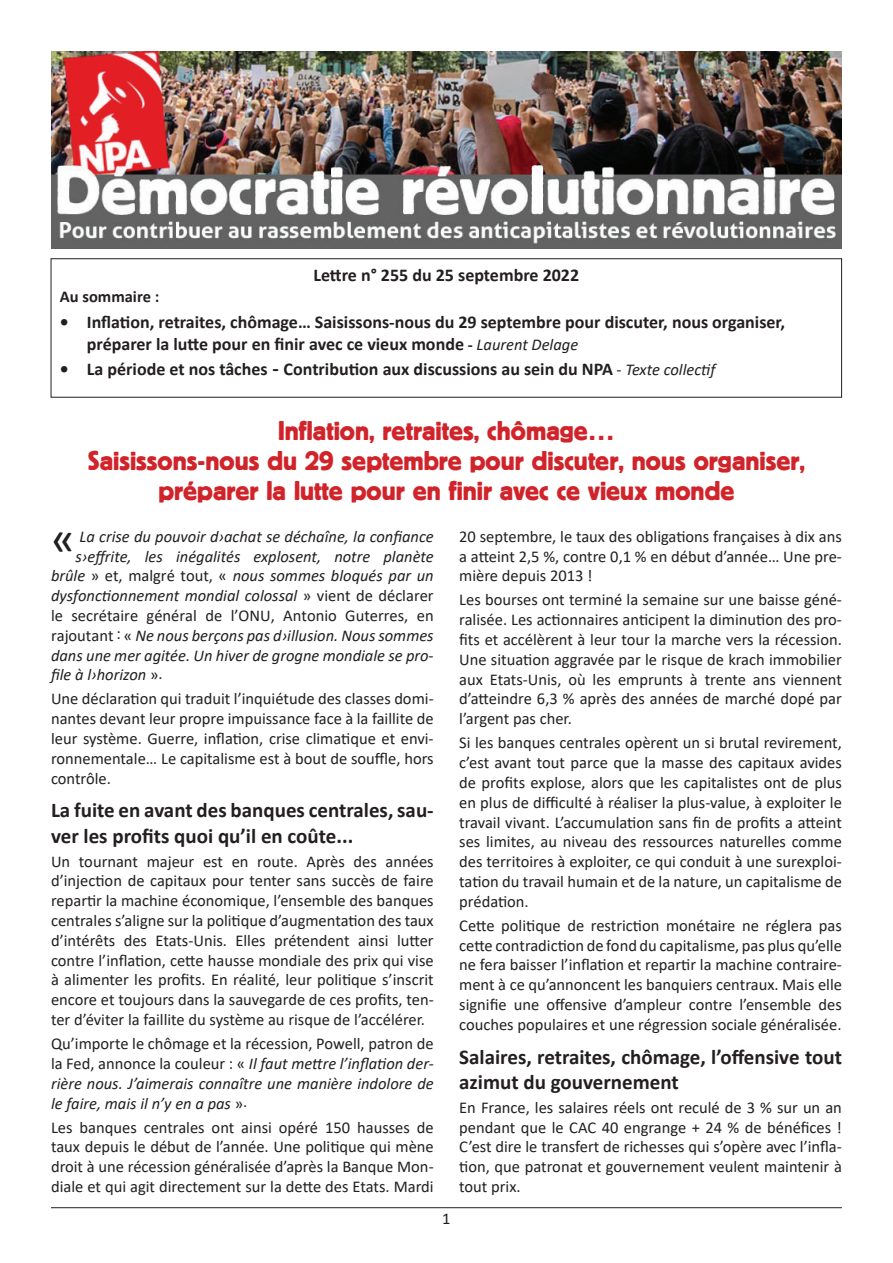
<style>
.page{position:relative;width:893px;height:1263px;background:#fff}
.page>*{position:absolute;margin:0;border:0;box-sizing:border-box;transform-origin:0 0}
.t1{font:47.7px "Calibri";color:#231f20}
.t2{font:27px/30px "Block BE";color:#d1232a;text-align:center}
.t3{font:700 21px/25.2px "Calibri";color:#231f20}
.t4{font:700 18px/21.6px "Calibri";color:#231f20}
.t5{font:16.5px/19.8px "Calibri";color:#231f20;text-align:justify}
.t6{font:italic 16.5px/19.8px "Calibri";color:#231f20;text-align:justify}
.t7{font:700 16.5px "Calibri";color:#231f20}
.s1{font-size:16.5px}
.s2{font-weight:400;font-style:italic;font-size:16.5px}
.s3{font-size:21px}
.s4{font-weight:400;font-size:16.5px}
.s5{font-style:normal}
</style>
<div class="page">
<hr style="left:51px;top:1207px;width:791px;height:1px;background:#231f20">
<div style="left:51px;top:258px;width:791px;height:140px;border:1px solid #231f20"></div>
<img style="left:51px;top:51px;width:791px;height:198px">
<p class="t4" style="left:313px;top:264px;width:267px">Lettre n° 255 du 25 septembre 2022</p>
<p class="t7" style="left:60px;top:285px;width:101px">Au sommaire :</p>
<p class="t4" style="left:87px;top:311px;width:700px;text-indent:-27px">• Inflation, retraites, chômage… Saisissons-nous du 29 septembre pour discuter, nous organiser, préparer la lutte pour en finir avec ce vieux monde <span class="s1">-</span> <span class="s2">Laurent Delage</span></p>
<p class="t4" style="left:60px;top:358px;width:657px">• La période et nos tâches <span class="s3">-</span> Contribution aux discussions au sein du NPA <span class="s4">-</span> <span class="s2">Texte collectif</span></p>
<h2 class="t2" style="left:88px;top:415px;width:719px">Inflation, retraites, chômage…<br>Saisissons-nous du 29 septembre pour discuter, nous organiser, préparer la lutte pour en finir avec ce vieux monde</h2>
<h1 class="t1" style="left:51px;top:505px;width:26px">«</h1>
<p class="t6" style="left:80px;top:526px;width:356px">La crise du pouvoir d›achat se déchaîne, la confiance</p>
<p class="t6" style="left:75px;top:545px;width:360px">s›effrite, les inégalités explosent, notre planète</p>
<p class="t6" style="left:51px;top:565px;width:384px">brûle <span class="s5">» et, malgré tout, «</span> nous sommes bloqués par un</p>
<p class="t6" style="left:51px;top:585px;width:384px">dysfonctionnement mondial colossal <span class="s5">» vient de déclarer</span></p>
<p class="t5" style="left:51px;top:605px;width:384px">le secrétaire général de l’ONU, Antonio Guterres, en</p>
<p class="t6" style="left:51px;top:625px;width:384px"><span class="s5">rajoutant : «</span> Ne nous berçons pas d›illusion. Nous sommes</p>
<p class="t6" style="left:51px;top:644px;width:384px">dans une mer agitée. Un hiver de grogne mondiale se pro-</p>
<p class="t6" style="left:51px;top:664px;width:113px">file à l›horizon <span class="s5">».</span></p>
<p class="t5" style="left:51px;top:689px;width:384px">Une déclaration qui traduit l’inquiétude des classes domi&shy;nantes devant leur propre impuissance face à la faillite de leur système. Guerre, inflation, crise climatique et envi&shy;ronnementale… Le capitalisme est à bout de souffle, hors contrôle.</p>
<p class="t3" style="left:51px;top:797px;width:384px">La fuite en avant des banques centrales, sau&shy;ver les profits quoi qu’il en coûte...</p>
<p class="t5" style="left:51px;top:851px;width:384px">Un tournant majeur est en route. Après des années d’injection de capitaux pour tenter sans succès de faire repartir la machine économique, l’ensemble des banques centrales s’aligne sur la politique d’augmentation des taux d’intérêts des Etats-Unis. Elles prétendent ainsi lutter contre l’inflation, cette hausse mondiale des prix qui vise à alimenter les profits. En réalité, leur politique s’inscrit encore et toujours dans la sauvegarde de ces profits, ten&shy;ter d’éviter la faillite du système au risque de l’accélérer.</p>
<p class="t6" style="left:51px;top:1033px;width:384px"><span class="s5">Qu’importe le chômage et la récession, Powell, patron de la Fed, annonce la couleur : «</span> Il faut mettre l’inflation der&shy;rière nous. J’aimerais connaître une manière indolore de le faire, mais il n’y en a pas <span class="s5">».</span></p>
<p class="t5" style="left:51px;top:1117px;width:384px">Les banques centrales ont ainsi opéré 150 hausses de taux depuis le début de l’année. Une politique qui mène droit à une récession généralisée d’après la Banque Mon&shy;diale et qui agit directement sur la dette des Etats. Mardi</p>
<p class="t5" style="left:442px;top:1208px;width:10px">1</p>
<p class="t5" style="left:459px;top:526px;width:384px">20 septembre, le taux des obligations françaises à dix ans a atteint 2,5 %, contre 0,1 % en début d’année… Une pre&shy;mière depuis 2013 !</p>
<p class="t5" style="left:459px;top:590px;width:384px">Les bourses ont terminé la semaine sur une baisse géné&shy;ralisée. Les actionnaires anticipent la diminution des pro&shy;fits et accélèrent à leur tour la marche vers la récession.<br>Une situation aggravée par le risque de krach immobilier aux Etats-Unis, où les emprunts à trente ans viennent d’atteindre 6,3 % après des années de marché dopé par l’argent pas cher.</p>
<p class="t5" style="left:459px;top:732px;width:384px">Si les banques centrales opèrent un si brutal revirement, c’est avant tout parce que la masse des capitaux avides de profits explose, alors que les capitalistes ont de plus en plus de difficulté à réaliser la plus-value, à exploiter le travail vivant. L’accumulation sans fin de profits a atteint ses limites, au niveau des ressources naturelles comme des territoires à exploiter, ce qui conduit à une surexploi&shy;tation du travail humain et de la nature, un capitalisme de prédation.</p>
<p class="t5" style="left:459px;top:915px;width:384px">Cette politique de restriction monétaire ne réglera pas cette contradiction de fond du capitalisme, pas plus qu’elle ne fera baisser l’inflation et repartir la machine contraire&shy;ment à ce qu’annoncent les banquiers centraux. Mais elle signifie une offensive d’ampleur contre l’ensemble des couches populaires et une régression sociale généralisée.</p>
<p class="t3" style="left:459px;top:1044px;width:384px">Salaires, retraites, chômage, l’offensive tout azimut du gouvernement</p>
<p class="t5" style="left:459px;top:1097px;width:384px">En France, les salaires réels ont reculé de 3 % sur un an pendant que le CAC 40 engrange + 24 % de bénéfices !<br>C’est dire le transfert de richesses qui s’opère avec l’infla&shy;tion, que patronat et gouvernement veulent maintenir à tout prix.</p>
</div>
